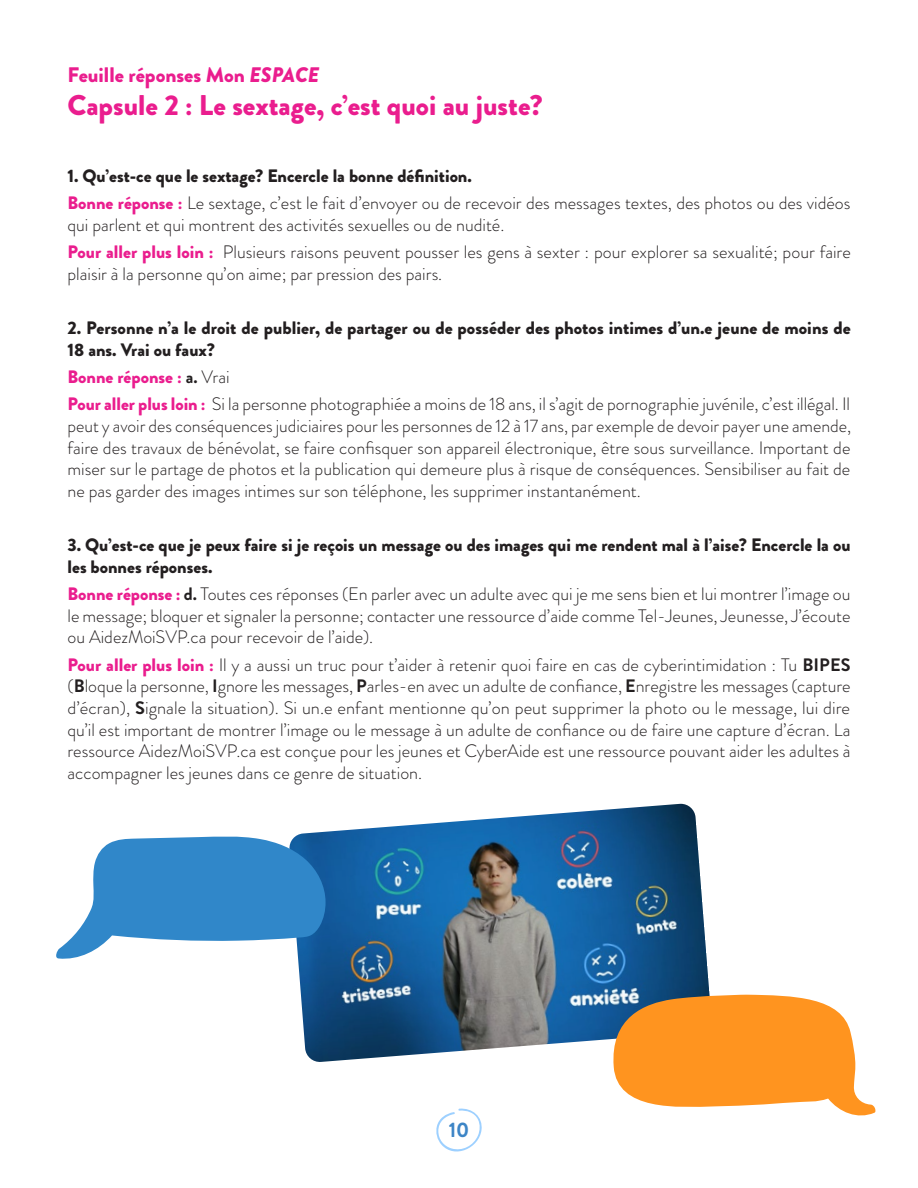
<style>
.page{position:relative;width:918px;height:1188px;background:#fff}
.page>*{position:absolute;margin:0;border:0;box-sizing:border-box;transform-origin:0 0}
.t1{font:900 28.5px "Brandon Grotesque";color:#ea1d8e}
.t2{font:900 21px "Brandon Grotesque";color:#ea1d8e}
.t3{font:700 21px "Brandon Grotesque";color:#3d85c6}
.t4{font:300 18px/21.6px "Brandon Grotesque";color:#231f20;text-align:justify}
.t5{font:900 18px/21.6px "Brandon Grotesque";color:#231f20}
.t6{font:900 18px "Brandon Grotesque";color:#ea1d8e}
.s1{font-style:italic}
.s2{font-weight:900;color:#ea1d8e}
.s3{font-weight:700;color:#231f20}
.s4{font-weight:300;color:#231f20}
.s5{font-weight:700}
</style>
<div class="page">
<svg style="left:436px;top:1108px;width:46px;height:44px"></svg>
<img style="left:298px;top:804px;width:412px;height:258px">
<svg style="left:56px;top:835px;width:270px;height:125px"></svg>
<svg style="left:610px;top:995px;width:266px;height:121px"></svg>
<p class="t2" style="left:68px;top:60px;width:253px">Feuille réponses Mon <span class="s1">ESPACE</span></p>
<p class="t1" style="left:68px;top:85px;width:477px">Capsule 2 : Le sextage, c’est quoi au juste?</p>
<p class="t5" style="left:68px;top:165px;width:406px">1. Qu’est-ce que le sextage? Encercle la bonne définition.</p>
<p class="t4" style="left:68px;top:192px;width:784px"><span class="s2">Bonne réponse :</span> Le sextage, c’est le fait d’envoyer ou de recevoir des messages textes, des photos ou des vidéos qui parlent et qui montrent des activités sexuelles ou de nudité.</p>
<p class="t4" style="left:68px;top:241px;width:785px"><span class="s2">Pour aller plus loin :</span> Plusieurs raisons peuvent pousser les gens à sexter : pour explorer sa sexualité; pour faire plaisir à la personne qu’on aime; par pression des pairs.</p>
<p class="t5" style="left:68px;top:318px;width:785px">2. Personne n’a le droit de publier, de partager ou de posséder des photos intimes d’un.e jeune de moins de<br>18 ans. Vrai ou faux?</p>
<p class="t6" style="left:68px;top:364px;width:164px">Bonne réponse : <span class="s3">a.</span> <span class="s4">Vrai</span></p>
<p class="t4" style="left:68px;top:394px;width:785px"><span class="s2">Pour aller plus loin :</span> Si la personne photographiée a moins de 18 ans, il s’agit de pornographie juvénile, c’est illégal. Il peut y avoir des conséquences judiciaires pour les personnes de 12 à 17 ans, par exemple de devoir payer une amende, faire des travaux de bénévolat, se faire confisquer son appareil électronique, être sous surveillance. Important de miser sur le partage de photos et la publication qui demeure plus à risque de conséquences. Sensibiliser au fait de ne pas garder des images intimes sur son téléphone, les supprimer instantanément.</p>
<p class="t5" style="left:68px;top:535px;width:785px">3. Qu’est-ce que je peux faire si je reçois un message ou des images qui me rendent mal à l’aise? Encercle la ou les bonnes réponses.</p>
<p class="t4" style="left:68px;top:583px;width:785px"><span class="s2">Bonne réponse :</span> <span class="s5">d.</span> Toutes ces réponses (En parler avec un adulte avec qui je me sens bien et lui montrer l’image ou le message; bloquer et signaler la personne; contacter une ressource d’aide comme Tel-Jeunes, Jeunesse, J’écoute ou AidezMoiSVP.ca pour recevoir de l’aide).</p>
<p class="t4" style="left:68px;top:654px;width:785px"><span class="s2">Pour aller plus loin :</span> Il y a aussi un truc pour t’aider à retenir quoi faire en cas de cyberintimidation : Tu <span class="s5">BIPES </span>(<span class="s5">B</span>loque la personne, <span class="s5">I</span>gnore les messages, <span class="s5">P</span>arles-en avec un adulte de confiance, <span class="s5">E</span>nregistre les messages (capture d’écran), <span class="s5">S</span>ignale la situation). Si un.e enfant mentionne qu’on peut supprimer la photo ou le message, lui dire qu’il est important de montrer l’image ou le message à un adulte de confiance ou de faire une capture d’écran. La ressource AidezMoiSVP.ca est conçue pour les jeunes et CyberAide est une ressource pouvant aider les adultes à accompagner les jeunes dans ce genre de situation.</p>
<p class="t3" style="left:449px;top:1115px;width:22px">10</p>
</div>
